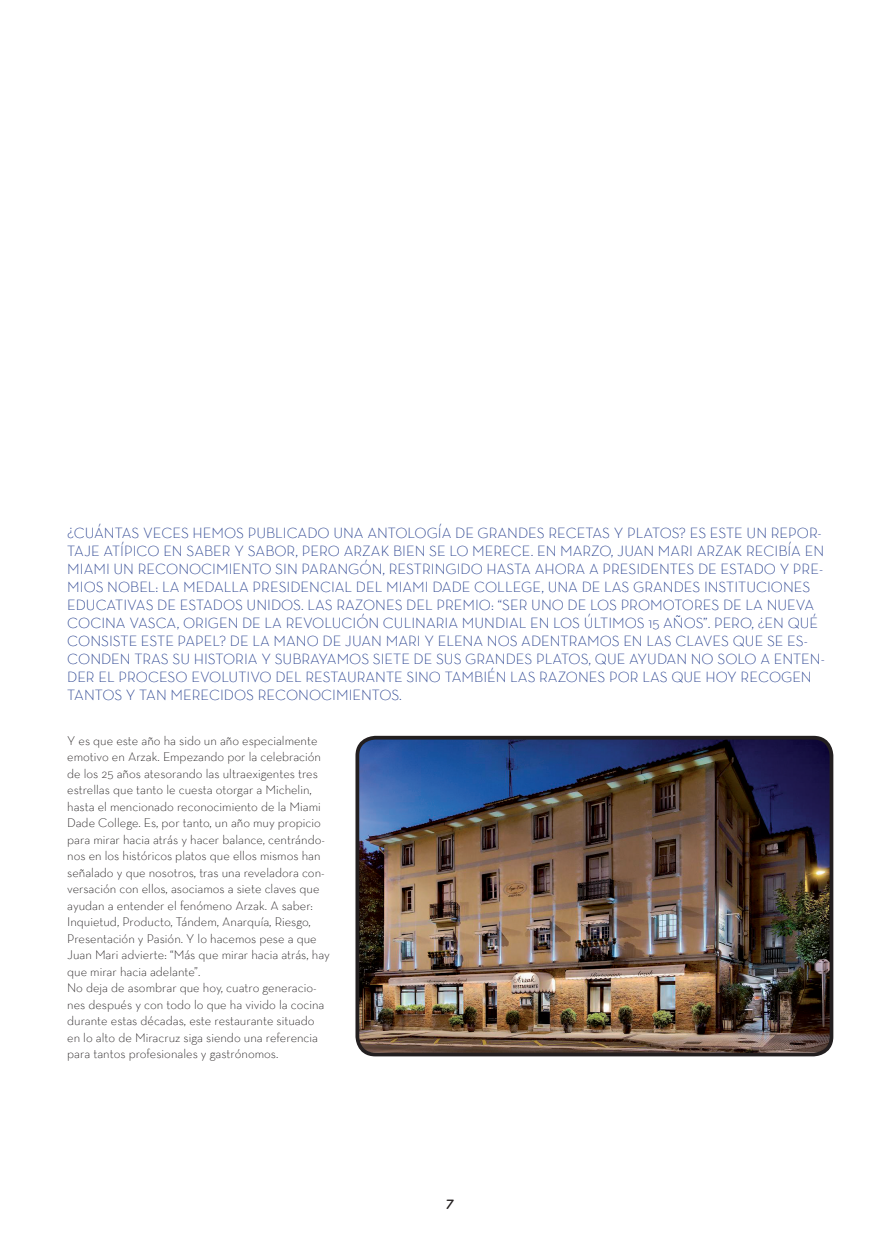
<style>
.page{position:relative;width:887px;height:1251px;background:#fff}
.page>*{position:absolute;margin:0;border:0;box-sizing:border-box;transform-origin:0 0}
.entradeta_ok{font:300 15px/18px "Neutra Text";color:#253f8e}
.texte_articles{font:300 12.75px/16.5px "Neutra Text";color:#231f20}
._01__texte_general{font:700 12px "Comfortaa";color:#231f20;scale:1.25 1}
</style>
<div class="page">
<img style="left:360px;top:738px;width:471px;height:316px">
<div style="left:355px;top:736px;width:478px;height:320px;border:4px solid #231f20;border-radius:18px"></div>
<p class="entradeta_ok" style="left:67px;top:524px;width:758px">¿CUÁNTAS VECES HEMOS PUBLICADO UNA ANTOLOGÍA DE GRANDES RECETAS Y PLATOS? ES ESTE UN REPOR-TAJE ATÍPICO EN SABER Y SABOR, PERO ARZAK BIEN SE LO MERECE. EN MARZO, JUAN MARI ARZAK RECIBÍA EN MIAMI UN RECONOCIMIENTO SIN PARANGÓN, RESTRINGIDO HASTA AHORA A PRESIDENTES DE ESTADO Y PRE-MIOS NOBEL: LA MEDALLA PRESIDENCIAL DEL MIAMI DADE COLLEGE, UNA DE LAS GRANDES INSTITUCIONES EDUCATIVAS DE ESTADOS UNIDOS. LAS RAZONES DEL PREMIO: “SER UNO DE LOS PROMOTORES DE LA NUEVA COCINA VASCA, ORIGEN DE LA REVOLUCIÓN CULINARIA MUNDIAL EN LOS ÚLTIMOS 15 AÑOS”. PERO, ¿EN QUÉ CONSISTE ESTE PAPEL? DE LA MANO DE JUAN MARI Y ELENA NOS ADENTRAMOS EN LAS CLAVES QUE SE ES-CONDEN TRAS SU HISTORIA Y SUBRAYAMOS SIETE DE SUS GRANDES PLATOS, QUE AYUDAN NO SOLO A ENTEN-DER EL PROCESO EVOLUTIVO DEL RESTAURANTE SINO TAMBIÉN LAS RAZONES POR LAS QUE HOY RECOGEN TANTOS Y TAN MERECIDOS RECONOCIMIENTOS.</p>
<p class="texte_articles" style="left:67px;top:732px;width:264px">Y es que este año ha sido un año especialmente emotivo en Arzak. Empezando por la celebración de los 25 años atesorando las ultraexigentes tres estrellas que tanto le cuesta otorgar a Michelin, hasta el mencionado reconocimiento de la Miami Dade College. Es, por tanto, un año muy propicio para mirar hacia atrás y hacer balance, centrándo&shy;nos en los históricos platos que ellos mismos han señalado y que nosotros, tras una reveladora con&shy;versación con ellos, asociamos a siete claves que ayudan a entender el fenómeno Arzak. A saber:<br>Inquietud, Producto, Tándem, Anarquía, Riesgo, Presentación y Pasión. Y lo hacemos pese a que Juan Mari advierte: “Más que mirar hacia atrás, hay que mirar hacia adelante”.</p>
<p class="texte_articles" style="left:67px;top:979px;width:259px">No deja de asombrar que hoy, cuatro generacio&shy;nes después y con todo lo que ha vivido la cocina durante estas décadas, este restaurante situado en lo alto de Miracruz siga siendo una referencia para tantos profesionales y gastrónomos.</p>
<p class="_01__texte_general" style="left:446px;top:1197px;width:8px">7</p>
</div>
